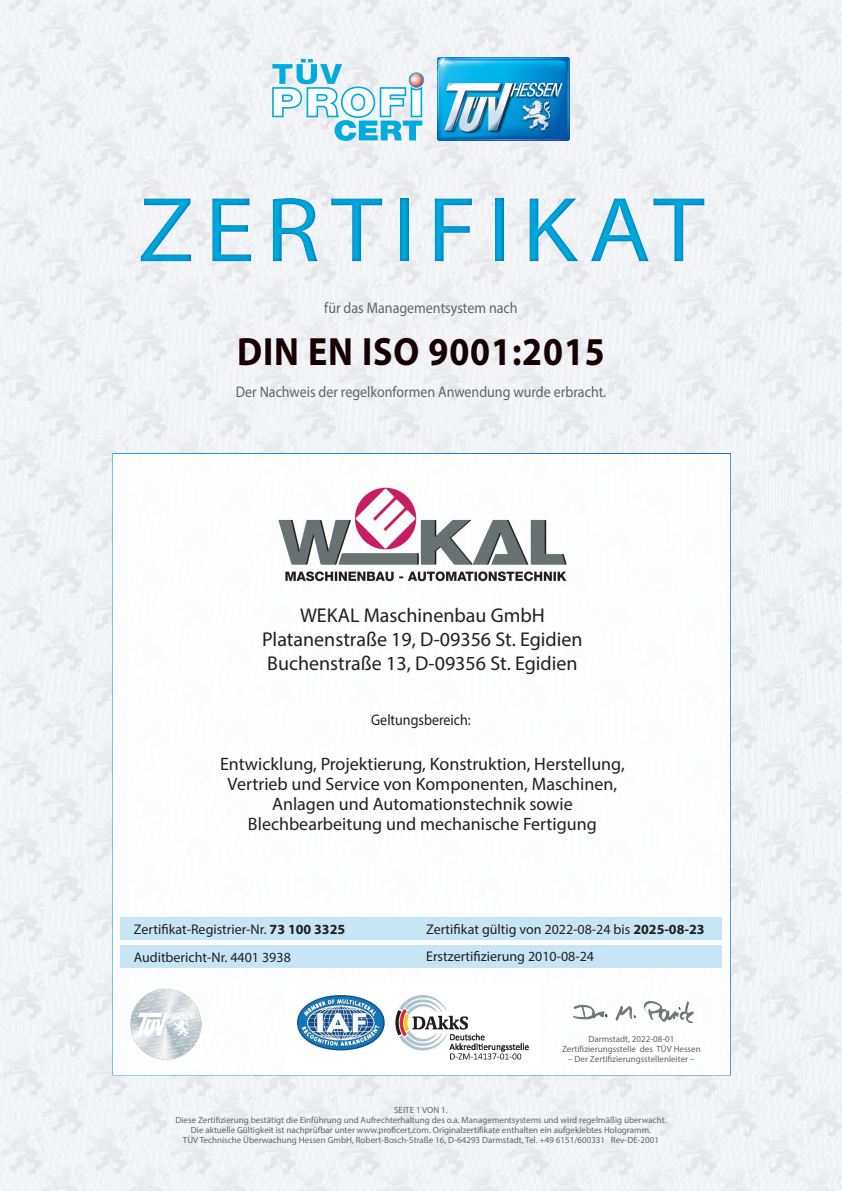
<style>
.page{position:relative;width:842px;height:1191px;background:#fff}
.page>*{position:absolute;margin:0;border:0;box-sizing:border-box;transform-origin:0 0}
.t1{font:93px "Myriad Pro";letter-spacing:.1em;color:#00acdd;scale:1.1 1}
.t2{font:700 39.6px "Myriad Pro";letter-spacing:.025em;color:#170003;scale:.91 1}
.t3{font:20px/24px "Myriad Pro";color:#231f20;text-align:center}
.t4{font:18px/20px "Myriad Pro";color:#231f20;text-align:center}
.t5{font:15.4px "Myriad Pro";color:#636366;scale:.91 1}
.t6{font:15.4px "Myriad Pro";color:#231f20;scale:.91 1}
.t7{font:14px/28.1px "Myriad Pro";color:#231f20}
.t8{font:9px/10px "Myriad Pro";color:#636366;text-align:center}
.s1{font-weight:700}
</style>
<div class="page">
<img style="left:0;top:0;width:842px;height:1191px">
<img style="left:437px;top:57px;width:132px;height:83px">
<svg style="left:272px;top:59px;width:152px;height:82px"></svg>
<div style="left:112px;top:453px;width:619px;height:622px;background:#fff;border:2px solid #fff"></div>
<div style="left:120px;top:945px;width:602px;height:23px;background:#c1e4f4"></div>
<div style="left:121px;top:917px;width:601px;height:22px;background:#c1e4f4"></div>
<img style="left:296px;top:995px;width:233px;height:65px">
<img style="left:744px;top:810px;width:77px;height:55px">
<img style="left:736px;top:724px;width:98px;height:40px">
<img style="left:735px;top:636px;width:95px;height:35px">
<img style="left:736px;top:549px;width:93px;height:35px">
<img style="left:737px;top:479px;width:91px;height:36px">
<img style="left:642px;top:1096px;width:99px;height:53px">
<img style="left:573px;top:1001px;width:121px;height:22px">
<div style="left:0;top:172px;width:842px;height:114px;background:#006bb6;opacity:.75"></div>
<img style="left:130px;top:988px;width:71px;height:71px">
<img style="left:278px;top:487px;width:289px;height:95px">
<h1 class="t1" style="left:138px;top:173px;width:517px">ZERTIFIKAT</h1>
<h3 class="t5" style="left:324px;top:298px;width:214px">für das Managementsystem nach</h3>
<h2 class="t2" style="left:237px;top:326px;width:406px">DIN EN ISO 9001:2015</h2>
<h3 class="t5" style="left:236px;top:382px;width:408px">Der Nachweis der regelkonformen Anwendung wurde erbracht.</h3>
<h3 class="t3" style="left:262px;top:603px;width:322px">WEKAL Maschinenbau GmbH<br>Platanenstraße 19, D-09356 St. Egidien<br>Buchenstraße 13, D-09356 St. Egidien</h3>
<h3 class="t6" style="left:371px;top:710px;width:111px">Geltungsbereich:</h3>
<h3 class="t4" style="left:220px;top:754px;width:406px">Entwicklung, Projektierung, Konstruktion, Herstellung, Vertrieb und Service von Komponenten, Maschinen, Anlagen und Automationstechnik sowie Blechbearbeitung und mechanische Fertigung</h3>
<h3 class="t7" style="left:134px;top:915px;width:213px">Zertifikat-Registrier-Nr. <span class="s1">73 100 3325<br></span>Auditbericht-Nr. 4401 3938</h3>
<h3 class="t7" style="left:426px;top:915px;width:280px">Zertifikat gültig von 2022-08-24 bis <span class="s1">2025-08-23</span></h3>
<h3 class="t7" style="left:426px;top:942px;width:169px">Erstzertifizierung 2010-08-24</h3>
<p class="t8" style="left:562px;top:1034px;width:140px">Darmstadt, 2022-08-01<br>Zertifizierungsstelle des TÜV Hessen</p>
<p class="t8" style="left:568px;top:1054px;width:128px">– Der Zertifizierungsstellenleiter –</p>
<p class="t8" style="left:175px;top:1105px;width:493px">SEITE 1 VON 1.<br>Diese Zertifizierung bestätigt die Einführung und Aufrechterhaltung des o.a. Managementsystems und wird regelmäßig überwacht.<br>Die aktuelle Gültigkeit ist nachprüfbar unter www.proficert.com. Originalzertifikate enthalten ein aufgeklebtes Hologramm.<br>TÜV Technische Überwachung Hessen GmbH, Robert-Bosch-Straße 16, D-64293 Darmstadt, Tel. +49 6151/600331 Rev-DE-2001</p>
</div>
